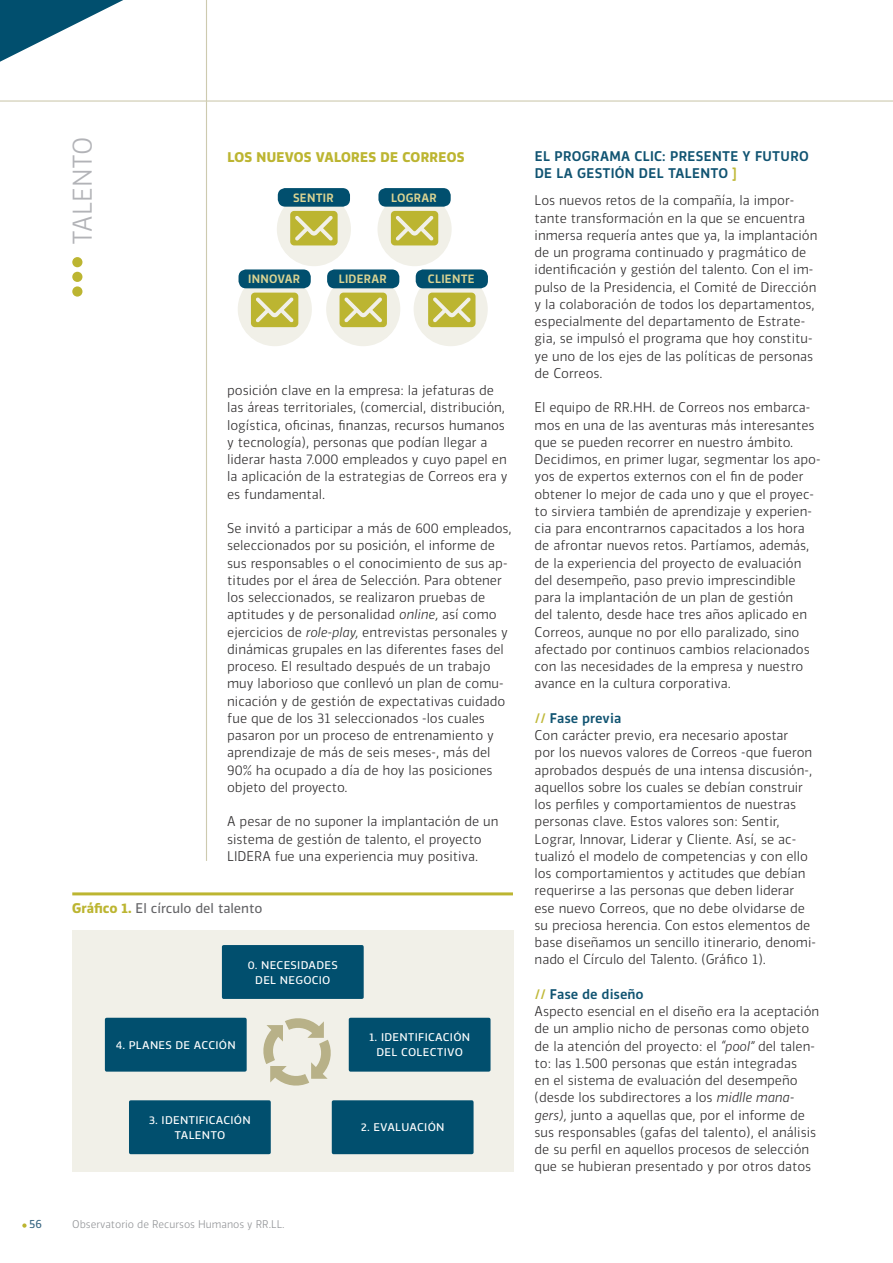
<style>
.page{position:relative;width:893px;height:1263px;background:#fff}
.page>*{position:absolute;margin:0;border:0;box-sizing:border-box;transform-origin:0 0}
.t1{font:300 25.5px "Vinkel";color:#b2b3b7}
.stl_base{font:300 13.2px/17.2px "Vinkel";color:#312f30}
.stl_base-2{font:500 13.2px/17.2px "Vinkel";letter-spacing:.02em;color:#115472}
.stl_cuadros_titulo{font:13.2px "Vinkel";color:#636366}
.stl_cuadros_titulo-2{font:700 13.2px "Vinkel";letter-spacing:.02em;color:#bcb531}
.stl_base-3{font:500 13.2px "Vinkel";color:#115472}
.stl_base-4{font:500 13.2px "Vinkel";letter-spacing:-.005em;color:#115472}
.stl_cuadros_titulo-3{font:500 11.4px "Vinkel";letter-spacing:.02em;color:#dbd492}
.t2{font:11.25px "Vinkel";color:#366480}
.stl_cuadros_titulo-4{font:10.5px/15px "Vinkel";letter-spacing:.02em;color:#fff;text-align:center;scale:1.08 1}
.t3{font:300 10.5px "Vinkel";color:#939598}
.s1{font-style:italic}
.s2{font-weight:700;color:#bcb531}
.s3{font-family:"Agency FB";font-weight:700;font-size:15px;color:#c0b93a}
.s4{color:#c0b93a}
</style>
<div class="page">
<svg style="left:22px;top:1223px;width:5px;height:5px"></svg>
<div style="left:238px;top:272px;width:74px;height:74px;background:#f1f0e8;border-radius:50%"></div>
<div style="left:326px;top:272px;width:74px;height:74px;background:#f1f0e8;border-radius:50%"></div>
<div style="left:277px;top:192px;width:74px;height:74px;background:#f1f0e8;border-radius:50%"></div>
<div style="left:377px;top:192px;width:75px;height:74px;background:#f1f0e8;border-radius:50%"></div>
<div style="left:414px;top:272px;width:74px;height:74px;background:#f1f0e8;border-radius:50%"></div>
<hr style="left:0;top:100px;width:893px;height:2px;background:#cdcaaf">
<hr style="left:206px;top:0;width:1px;height:102px;background:#cdcaaf">
<hr style="left:206px;top:102px;width:1px;height:759px;background:#cdcaaf">
<svg style="left:0;top:0;width:123px;height:62px"></svg>
<div style="left:72px;top:286px;width:10px;height:11px;background:#bcb531;border-radius:50%"></div>
<div style="left:72px;top:272px;width:10px;height:10px;background:#bcb531;border-radius:50%"></div>
<div style="left:72px;top:257px;width:10px;height:10px;background:#bcb531;border-radius:50%"></div>
<hr style="left:72px;top:892px;width:441px;height:3px;background:#bcb531">
<div style="left:72px;top:930px;width:441px;height:241px;background:#f1f0e8"></div>
<div style="left:222px;top:945px;width:142px;height:54px;background:#014f6e;border-radius:2px"></div>
<div style="left:129px;top:1100px;width:142px;height:54px;background:#014f6e;border-radius:2px"></div>
<div style="left:105px;top:1018px;width:142px;height:53px;background:#014f6e;border-radius:2px"></div>
<div style="left:332px;top:1100px;width:142px;height:54px;background:#014f6e;border-radius:2px"></div>
<div style="left:349px;top:1018px;width:142px;height:53px;background:#014f6e;border-radius:2px"></div>
<svg style="left:263px;top:1018px;width:68px;height:68px"></svg>
<svg style="left:251px;top:293px;width:47px;height:34px"></svg>
<svg style="left:340px;top:293px;width:47px;height:34px"></svg>
<svg style="left:428px;top:293px;width:47px;height:34px"></svg>
<svg style="left:290px;top:211px;width:48px;height:34px;background:#c6c056"></svg>
<svg style="left:391px;top:211px;width:47px;height:34px"></svg>
<div style="left:239px;top:269px;width:72px;height:19px;background:#014f6e;border-radius:7px"></div>
<div style="left:327px;top:269px;width:72px;height:19px;background:#014f6e;border-radius:7px"></div>
<div style="left:416px;top:269px;width:72px;height:19px;background:#014f6e;border-radius:7px"></div>
<div style="left:278px;top:188px;width:72px;height:19px;background:#014f6e;border-radius:8px"></div>
<div style="left:378px;top:188px;width:73px;height:19px;background:#014f6e;border-radius:8px"></div>
<p class="t1" style="left:66px;top:245px;width:110px;rotate:-90deg">TALENTO</p>
<p class="stl_cuadros_titulo-2" style="left:227px;top:148px;width:239px">LOS NUEVOS VALORES DE CORREOS</p>
<p class="stl_cuadros_titulo-3" style="left:293px;top:190px;width:42px">SENTIR</p>
<p class="stl_cuadros_titulo-3" style="left:391px;top:190px;width:47px">LOGRAR</p>
<p class="stl_cuadros_titulo-3" style="left:248px;top:271px;width:53px">INNOVAR</p>
<p class="stl_cuadros_titulo-3" style="left:339px;top:271px;width:50px">LIDERAR</p>
<p class="stl_cuadros_titulo-3" style="left:428px;top:271px;width:48px">CLIENTE</p>
<p class="stl_base" style="left:227px;top:382px;width:282px">posición clave en la empresa: la jefaturas de las áreas territoriales, (comercial, distribución, logística, oficinas, finanzas, recursos humanos y tecnología), personas que podían llegar a liderar hasta 7.000 empleados y cuyo papel en la aplicación de la estrategias de Correos era y es fundamental.</p>
<p class="stl_base" style="left:227px;top:520px;width:286px">Se invitó a participar a más de 600 empleados, seleccionados por su posición, el informe de sus responsables o el conocimiento de sus ap&shy;titudes por el área de Selección. Para obtener los seleccionados, se realizaron pruebas de aptitudes y de personalidad <span class="s1">online,</span> así como ejercicios de <span class="s1">role-play,</span> entrevistas personales y dinámicas grupales en las diferentes fases del proceso. El resultado después de un trabajo muy laborioso que conllevó un plan de comu&shy;nicación y de gestión de expectativas cuidado fue que de los 31 seleccionados -los cuales pasaron por un proceso de entrenamiento y aprendizaje de más de seis meses-, más del 90% ha ocupado a día de hoy las posiciones objeto del proyecto.</p>
<p class="stl_base" style="left:227px;top:813px;width:273px">A pesar de no suponer la implantación de un sistema de gestión de talento, el proyecto<br>LIDERA fue una experiencia muy positiva.</p>
<p class="stl_cuadros_titulo" style="left:72px;top:899px;width:192px"><span class="s2">Gráfico 1.</span> El círculo del talento</p>
<p class="stl_cuadros_titulo-4" style="left:248px;top:957px;width:85px">0. NECESIDADES<br>DEL NEGOCIO</p>
<p class="stl_cuadros_titulo-4" style="left:116px;top:1037px;width:113px">4. PLANES DE ACCIÓN</p>
<p class="stl_cuadros_titulo-4" style="left:149px;top:1113px;width:96px">3. IDENTIFICACIÓN<br>TALENTO</p>
<p class="stl_cuadros_titulo-4" style="left:369px;top:1030px;width:95px">1. IDENTIFICACIÓN<br>DEL COLECTIVO</p>
<p class="stl_cuadros_titulo-4" style="left:361px;top:1120px;width:79px">2. EVALUACIÓN</p>
<p class="t2" style="left:29px;top:1216px;width:14px">56</p>
<p class="t3" style="left:72px;top:1217px;width:214px">Observatorio de Recursos Humanos y RR.LL.</p>
<p class="stl_base-2" style="left:535px;top:148px;width:275px">EL PROGRAMA CLIC: PRESENTE Y FUTURO<br>DE LA GESTIÓN DEL TALENTO <span class="s3">]</span></p>
<p class="stl_base" style="left:535px;top:192px;width:284px">Los nuevos retos de la compañía, la impor&shy;tante transformación en la que se encuentra inmersa requería antes que ya, la implantación de un programa continuado y pragmático de identificación y gestión del talento. Con el im&shy;pulso de la Presidencia, el Comité de Dirección y la colaboración de todos los departamentos, especialmente del departamento de Estrate&shy;gia, se impulsó el programa que hoy constitu&shy;ye uno de los ejes de las políticas de personas de Correos.</p>
<p class="stl_base" style="left:535px;top:399px;width:288px">El equipo de RR.HH. de Correos nos embarca&shy;mos en una de las aventuras más interesantes que se pueden recorrer en nuestro ámbito.<br>Decidimos, en primer lugar, segmentar los apo&shy;yos de expertos externos con el fin de poder obtener lo mejor de cada uno y que el proyec&shy;to sirviera también de aprendizaje y experien&shy;cia para encontrarnos capacitados a los hora de afrontar nuevos retos. Partíamos, además, de la experiencia del proyecto de evaluación del desempeño, paso previo imprescindible para la implantación de un plan de gestión<br>del talento, desde hace tres años aplicado en Correos, aunque no por ello paralizado, sino afectado por continuos cambios relacionados con las necesidades de la empresa y nuestro avance en la cultura corporativa.</p>
<p class="stl_base-4" style="left:535px;top:709px;width:88px"><span class="s4">//</span> Fase previa</p>
<p class="stl_base" style="left:535px;top:727px;width:283px">Con carácter previo, era necesario apostar<br>por los nuevos valores de Correos -que fueron aprobados después de una intensa discusión-, aquellos sobre los cuales se debían construir los perfiles y comportamientos de nuestras personas clave. Estos valores son: Sentir, Lograr, Innovar, Liderar y Cliente. Así, se ac&shy;tualizó el modelo de competencias y con ello los comportamientos y actitudes que debían requerirse a las personas que deben liderar ese nuevo Correos, que no debe olvidarse de su preciosa herencia. Con estos elementos de base diseñamos un sencillo itinerario, denomi&shy;nado el Círculo del Talento. (Gráfico 1).</p>
<p class="stl_base-3" style="left:535px;top:985px;width:111px"><span class="s4">//</span> Fase de diseño</p>
<p class="stl_base" style="left:535px;top:1003px;width:286px">Aspecto esencial en el diseño era la aceptación de un amplio nicho de personas como objeto de la atención del proyecto: el <span class="s1">“pool”</span> del talen&shy;to: las 1.500 personas que están integradas<br>en el sistema de evaluación del desempeño (desde los subdirectores a los <span class="s1">midlle mana&shy;gers),</span> junto a aquellas que, por el informe de sus responsables (gafas del talento), el análisis de su perfil en aquellos procesos de selección que se hubieran presentado y por otros datos</p>
</div>
